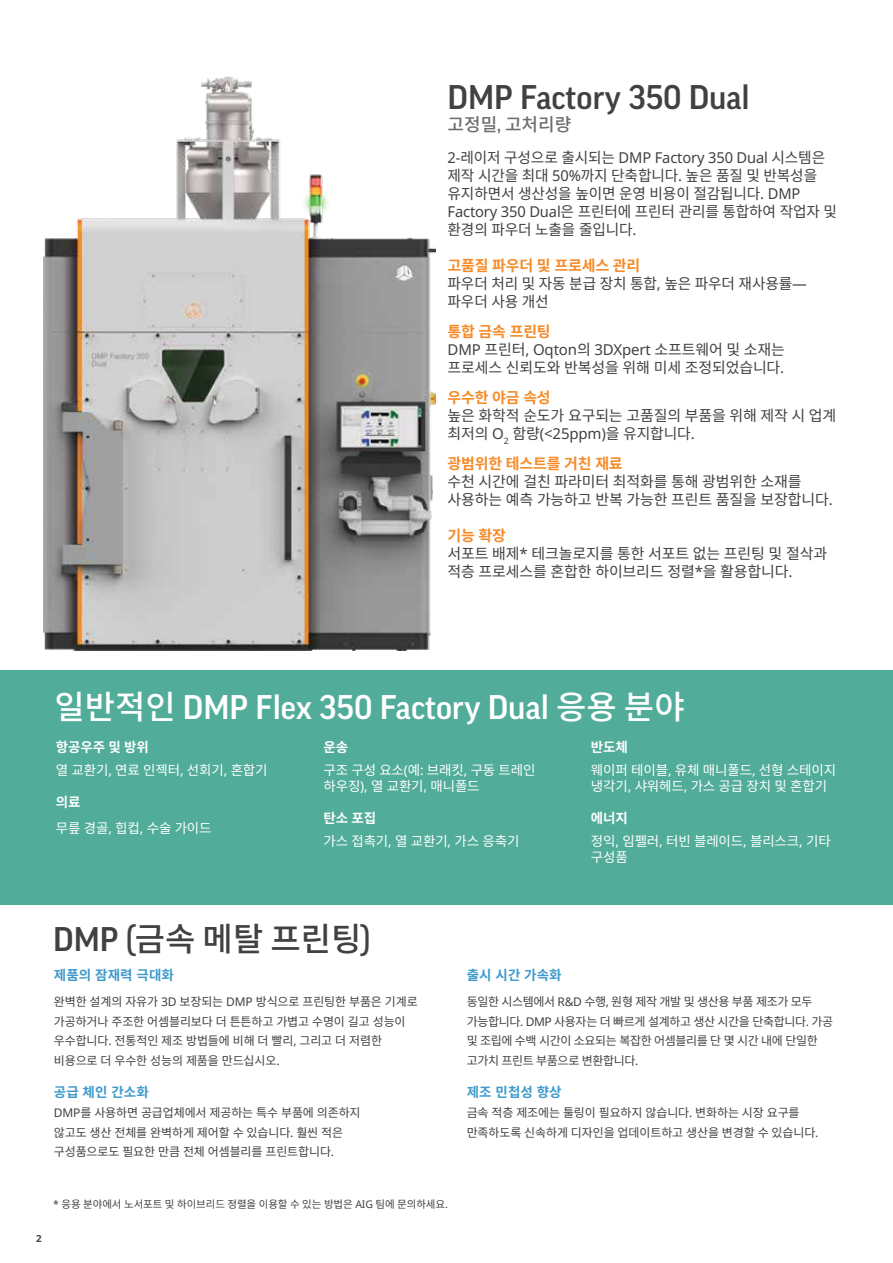
<style>
.page{position:relative;width:893px;height:1263px;background:#fff}
.page>*{position:absolute;margin:0;border:0;box-sizing:border-box;transform-origin:0 0}
.t1{font:500 33px "Good Pro";color:#fff}
.t2{font:500 33px "Good Pro";color:#414042}
.t3{font:500 33px "Noto Sans CJ Kkr";color:#414042}
.t4{font:500 18px "Noto Sans CJ Kkr";color:#6d6e71}
.t5{font:15px/18px "Noto Sans CJ Kkr";letter-spacing:-.01em;color:#414042}
.t6{font:15px "Noto Sans";letter-spacing:-.01em;color:#414042}
.t7{font:700 15px "Noto Sans CJ Kkr";letter-spacing:-.01em;color:#f68b28}
.t8{font:13.5px/23px "Noto Sans CJ Kkr";letter-spacing:-.01em;color:#fff}
.t9{font:700 13.5px "Noto Sans CJ Kkr";letter-spacing:.01em;color:#3f9acc}
.t10{font:12px/19.5px "Noto Sans CJ Kkr";letter-spacing:-.01em;color:#414042}
.t11{font:12px/19.5px "Noto Sans CJ Kkr";letter-spacing:-.03em;color:#414042}
.t12{font:10.5px "Noto Sans CJ Kkr";letter-spacing:-.01em;color:#414042}
.t13{font:700 9.75px "Noto Sans";color:#414042}
.s1{font-family:"Good Pro"}
.s2{font-family:"Noto Sans CJ Kkr"}
.s3{font-family:"Noto Sans"}
.s4{font-weight:700;color:#f68b28}
.s5{font-weight:700}
</style>
<div class="page">
<div style="left:0;top:671px;width:893px;height:234px;background:#51ac99"></div>
<img style="left:44px;top:77px;width:391px;height:574px">
<h1 class="t2" style="left:448px;top:78px;width:304px">DMP Factory 350 Dual</h1>
<p class="t4" style="left:448px;top:114px;width:125px">고정밀<span class="s1">,</span> 고처리량</p>
<p class="t6" style="left:448px;top:147px;width:379px">2-<span class="s2">레이저 구성으로 출시되는</span> DMP Factory 350 Dual <span class="s2">시스템은</span></p>
<p class="t5" style="left:448px;top:166px;width:391px">제작 시간을 최대 <span class="s3">50%</span>까지 단축합니다<span class="s3">.</span> 높은 품질 및 반복성을 유지하면서 생산성을 높이면 운영 비용이 절감됩니다<span class="s3">. DMP<br>Factory 350 Dual</span>은 프린터에 프린터 관리를 통합하여 작업자 및 환경의 파우더 노출을 줄입니다<span class="s3">.</span></p>
<p class="t5" style="left:448px;top:256px;width:361px"><span class="s4">고품질 파우더 및 프로세스 관리<br></span>파우더 처리 및 자동 분급 장치 통합<span class="s3">,</span> 높은 파우더 재사용률<span class="s3">— </span>파우더 사용 개선</p>
<p class="t7" style="left:448px;top:323px;width:105px">통합 금속 프린팅</p>
<p class="t6" style="left:448px;top:339px;width:339px">DMP <span class="s2">프린터</span>, Oqton<span class="s2">의</span> 3DXpert <span class="s2">소프트웨어 및 소재는</span></p>
<p class="t5" style="left:448px;top:352px;width:338px;line-height:30px">프로세스 신뢰도와 반복성을 위해 미세 조정되었습니다<span class="s3">. </span><span class="s4">우수한 야금 속성</span></p>
<p class="t5" style="left:448px;top:406px;width:390px">높은 화학적 순도가 요구되는 고품질의 부품을 위해 제작 시 업계 최저의 <span class="s3">O</span><sub>2</sub> 함량<span class="s3">(&lt;25ppm)</span>을 유지합니다<span class="s3">.</span></p>
<p class="t7" style="left:448px;top:455px;width:177px">광범위한 테스트를 거친 재료</p>
<p class="t5" style="left:448px;top:472px;width:387px">수천 시간에 걸친 파라미터 최적화를 통해 광범위한 소재를 사용하는 예측 가능하고 반복 가능한 프린트 품질을 보장합니다<span class="s3">.</span></p>
<p class="t5" style="left:448px;top:527px;width:381px"><span class="s4">기능 확장<br></span>서포트 배제<span class="s3">*</span> 테크놀로지를 통한 서포트 없는 프린팅 및 절삭과 적층 프로세스를 혼합한 하이브리드 정렬<span class="s3">*</span>을 활용합니다<span class="s3">.</span></p>
<h1 class="t1" style="left:54px;top:689px;width:632px"><span class="s2">일반적인</span> DMP Flex 350 Factory Dual <span class="s2">응용 분야</span></h1>
<p class="t8" style="left:56px;top:736px;width:213px"><span class="s5">항공우주 및 방위<br></span>열 교환기<span class="s3">,</span> 연료 인젝터<span class="s3">,</span> 선회기<span class="s3">,</span> 혼합기</p>
<p class="t8" style="left:56px;top:789px;width:157px;line-height:26.2px"><span class="s5">의료<br></span>무릎 경골<span class="s3">,</span> 힙컵<span class="s3">,</span> 수술 가이드</p>
<p class="t8" style="left:323px;top:736px;width:214px"><span class="s5">운송<br></span>구조 구성 요소<span class="s3">(</span>예<span class="s3">:</span> 브래킷<span class="s3">,</span> 구동 트레인</p>
<p class="t8" style="left:323px;top:775px;width:158px">하우징<span class="s3">),</span> 열 교환기<span class="s3">,</span> 매니폴드</p>
<p class="t8" style="left:323px;top:807px;width:197px"><span class="s5">탄소 포집<br></span>가스 접촉기<span class="s3">,</span> 열 교환기<span class="s3">,</span> 가스 응축기</p>
<p class="t8" style="left:591px;top:736px;width:247px"><span class="s5">반도체<br></span>웨이퍼 테이블<span class="s3">,</span> 유체 매니폴드<span class="s3">,</span> 선형 스테이지</p>
<p class="t8" style="left:591px;top:775px;width:238px">냉각기<span class="s3">,</span> 샤워헤드<span class="s3">,</span> 가스 공급 장치 및 혼합기</p>
<p class="t8" style="left:591px;top:807px;width:241px"><span class="s5">에너지<br></span>정익<span class="s3">,</span> 임펠러<span class="s3">,</span> 터빈 블레이드<span class="s3">,</span> 블리스크<span class="s3">,</span> 기타</p>
<p class="t8" style="left:591px;top:846px;width:38px">구성품</p>
<h1 class="t3" style="left:53px;top:920px;width:319px"><span class="s1">DMP (</span>금속 메탈 프린팅<span class="s1">)</span></h1>
<p class="t9" style="left:54px;top:967px;width:122px">제품의 잠재력 극대화</p>
<p class="t10" style="left:54px;top:992px;width:365px">완벽한 설계의 자유가 <span class="s3">3D</span> 보장되는 <span class="s3">DMP</span> 방식으로 프린팅한 부품은 기계로 가공하거나 주조한 어셈블리보다 더 튼튼하고 가볍고 수명이 길고 성능이 우수합니다<span class="s3">.</span> 전통적인 제조 방법들에 비해 더 빨리<span class="s3">,</span> 그리고 더 저렴한 비용으로 더 우수한 성능의 제품을 만드십시오<span class="s3">.</span></p>
<p class="t9" style="left:54px;top:1084px;width:97px">공급 체인 간소화</p>
<p class="t10" style="left:54px;top:1103px;width:308px"><span class="s3">DMP</span>를 사용하면 공급업체에서 제공하는 특수 부품에 의존하지 않고도 생산 전체를 완벽하게 제어할 수 있습니다<span class="s3">.</span> 훨씬 적은 구성품으로도 필요한 만큼 전체 어셈블리를 프린트합니다<span class="s3">.</span></p>
<p class="t13" style="left:36px;top:1231px;width:7px">2</p>
<p class="t12" style="left:53px;top:1198px;width:396px"><span class="s3">*</span> 응용 분야에서 노서포트 및 하이브리드 정렬을 이용할 수 있는 방법은 <span class="s3">AIG</span> 팀에 문의하세요<span class="s3">.</span></p>
<p class="t9" style="left:467px;top:967px;width:97px">출시 시간 가속화</p>
<p class="t11" style="left:467px;top:992px;width:368px">동일한 시스템에서 <span class="s3">R&amp;D</span> 수행<span class="s3">,</span> 원형 제작 개발 및 생산용 부품 제조가 모두 가능합니다<span class="s3">. DMP</span> 사용자는 더 빠르게 설계하고 생산 시간을 단축합니다<span class="s3">.</span> 가공 및 조립에 수백 시간이 소요되는 복잡한 어셈블리를 단 몇 시간 내에 단일한 고가치 프린트 부품으로 변환합니다<span class="s3">.</span></p>
<p class="t9" style="left:467px;top:1084px;width:97px">제조 민첩성 향상</p>
<p class="t10" style="left:467px;top:1103px;width:353px">금속 적층 제조에는 툴링이 필요하지 않습니다<span class="s3">.</span> 변화하는 시장 요구를 만족하도록 신속하게 디자인을 업데이트하고 생산을 변경할 수 있습니다<span class="s3">.</span></p>
</div>
